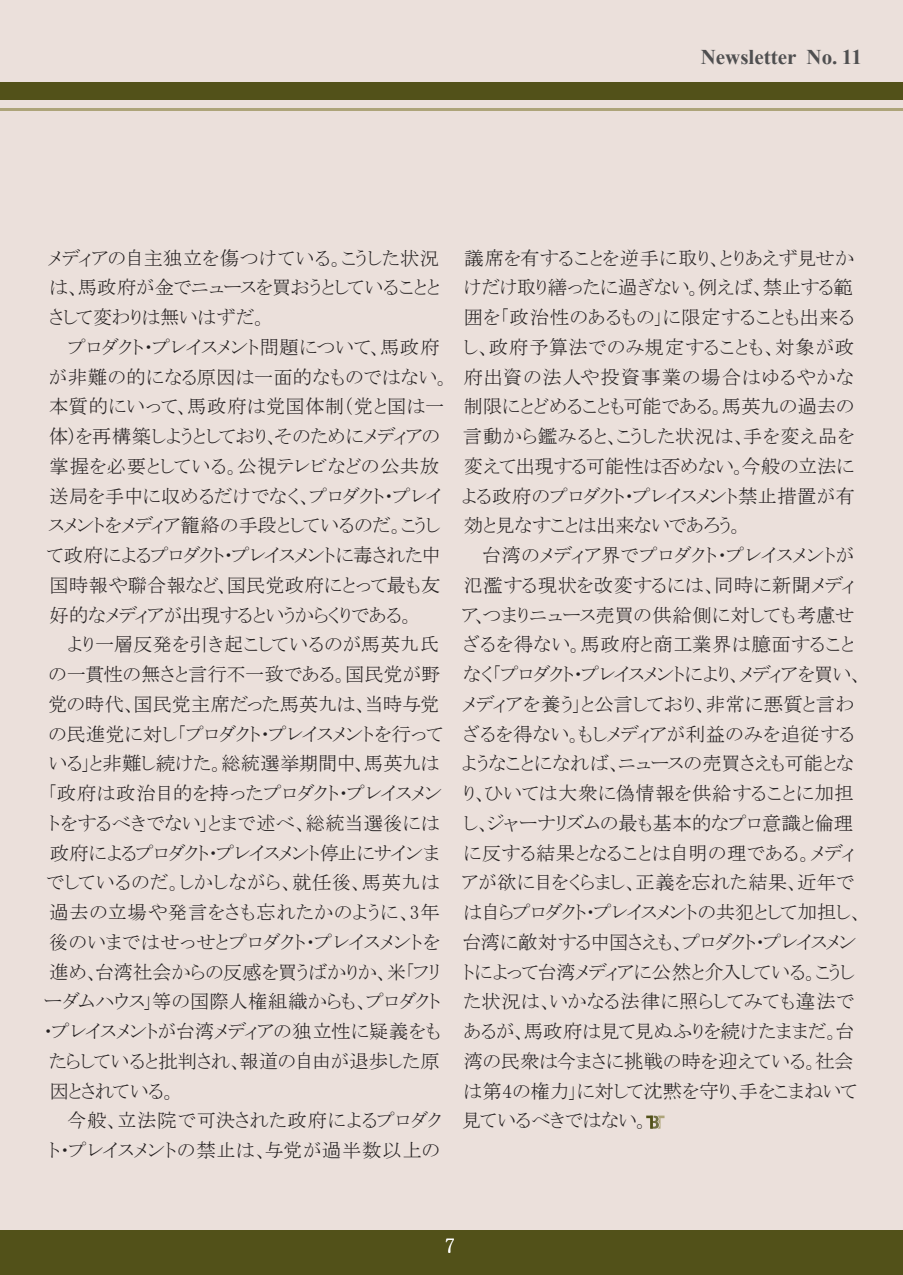
<style>
.page{position:relative;width:903px;height:1275px;background:#ebe0db}
.page>*{position:absolute;margin:0;border:0;box-sizing:border-box;transform-origin:0 0}
.t1{font:700 21px "Times New Roman";color:#4f4f50}
.t2{font:21px "MS P Mincho";color:#fff}
.內文{font:19.25px/29.8px "MS P Mincho";letter-spacing:.005em;color:#231f20;text-align:justify}
.內文-2{font:19.25px/29.8px "MS P Mincho";letter-spacing:.03em;color:#231f20;text-align:right}
.內文-3{font:19.25px "MS P Mincho";letter-spacing:-.02em;color:#231f20}
.內文-4{font:19.25px "MS P Mincho";letter-spacing:.025em;color:#231f20}
.內文-5{font:19.25px "MS P Mincho";letter-spacing:.035em;color:#231f20}
.內文-6{font:19.25px "MS P Mincho";letter-spacing:-.03em;color:#231f20}
</style>
<div class="page">
<div style="left:0;top:83px;width:903px;height:17px;background:#525119"></div>
<hr style="left:0;top:108px;width:903px;height:3px;background:#ada479">
<div style="left:0;top:1230px;width:903px;height:45px;background:#525119"></div>
<svg style="left:646px;top:1115px;width:18px;height:14px"></svg>
<p class="t1" style="left:701px;top:43px;width:163px">Newsletter No. 11</p>
<p class="內文" style="left:48px;top:243px;width:393px">メディアの自主独立を傷つけている。こうした状況は、馬政府が金でニュースを買おうとしていることとさして変わりは無いはずだ。</p>
<p class="內文" style="left:46px;top:332px;width:405px;text-align:left;text-indent:22px">プロダクト・プレイスメント問題について、馬政府が非難の的になる原因は一面的なものではない。本質的にいって、馬政府は党国体制（党と国は一体）を再構築しようとしており、そのためにメディアの掌握を必要としている。公視テレビなどの公共放送局を手中に収めるだけでなく、プロダクト・プレイスメントをメディア籠絡の手段としているのだ。こうして政府によるプロダクト・プレイスメントに毒された中国時報や聯合報など、国民党政府にとって最も友好的なメディアが出現するというからくりである。</p>
<p class="內文" style="left:67px;top:630px;width:374px">より一層反発を引き起こしているのが馬英九氏</p>
<p class="內文" style="left:48px;top:659px;width:393px">の一貫性の無さと言行不一致である。国民党が野</p>
<p class="內文" style="left:48px;top:689px;width:393px">党の時代、国民党主席だった馬英九は、当時与党</p>
<p class="內文" style="left:48px;top:719px;width:396px">の民進党に対し「プロダクト・プレイスメントを行って</p>
<p class="內文" style="left:49px;top:749px;width:392px">いる」と非難し続けた。総統選挙期間中、馬英九は</p>
<p class="內文" style="left:48px;top:778px;width:396px">「政府は政治目的を持ったプロダクト・プレイスメン</p>
<p class="內文" style="left:49px;top:808px;width:392px">トをするべきでない」とまで述べ、総統当選後には</p>
<p class="內文-3" style="left:50px;top:843px;width:391px">政府によるプロダクト・プレイスメント停止にサインま</p>
<p class="內文-4" style="left:46px;top:873px;width:395px">でしているのだ。しかしながら、就任後、馬英九は</p>
<p class="內文-5" style="left:49px;top:903px;width:392px">過去の立場や発言をさも忘れたかのように、3年</p>
<p class="內文" style="left:49px;top:927px;width:392px">後のいまではせっせとプロダクト・プレイスメントを</p>
<p class="內文" style="left:49px;top:957px;width:393px">進め、台湾社会からの反感を買うばかりか、米「フリ</p>
<p class="內文" style="left:44px;top:987px;width:398px">ーダムハウス」等の国際人権組織からも、プロダクト</p>
<p class="內文" style="left:43px;top:1016px;width:399px">・プレイスメントが台湾メディアの独立性に疑義をも</p>
<p class="內文" style="left:49px;top:1046px;width:392px">たらしていると批判され、報道の自由が退歩した原</p>
<p class="內文-6" style="left:50px;top:1081px;width:129px">因とされている。</p>
<p class="內文-2" style="left:49px;top:1106px;width:395px">今般、立法院で可決された政府によるプロダク<br>ト・プレイスメントの禁止は、与党が過半数以上の</p>
<p class="內文" style="left:462px;top:243px;width:395px">議席を有することを逆手に取り、とりあえず見せかけだけ取り繕ったに過ぎない。例えば、禁止する範囲を「政治性のあるもの」に限定することも出来るし、政府予算法でのみ規定することも、対象が政府出資の法人や投資事業の場合はゆるやかな制限にとどめることも可能である。馬英九の過去の言動から鑑みると、こうした状況は、手を変え品を変えて出現する可能性は否めない。今般の立法による政府のプロダクト・プレイスメント禁止措置が有効と見なすことは出来ないであろう。</p>
<p class="內文" style="left:462px;top:540px;width:403px;text-align:left;text-indent:20px">台湾のメディア界でプロダクト・プレイスメントが氾濫する現状を改変するには、同時に新聞メディア、つまりニュース売買の供給側に対しても考慮せざるを得ない。馬政府と商工業界は臆面することなく「プロダクト・プレイスメントにより、メディアを買い、メディアを養う」と公言しており、非常に悪質と言わざるを得ない。もしメディアが利益のみを追従するようなことになれば、ニュースの売買さえも可能となり、ひいては大衆に偽情報を供給することに加担し、ジャーナリズムの最も基本的なプロ意識と倫理に反する結果となることは自明の理である。メディアが欲に目をくらまし、正義を忘れた結果、近年では自らプロダクト・プレイスメントの共犯として加担し、台湾に敵対する中国さえも、プロダクト・プレイスメントによって台湾メディアに公然と介入している。こうした状況は、いかなる法律に照らしてみても違法であるが、馬政府は見て見ぬふりを続けたままだ。台湾の民衆は今まさに挑戦の時を迎えている。社会は第4の権力」に対して沈黙を守り、手をこまねいて見ているべきではない。</p>
<p class="t2" style="left:445px;top:1235px;width:12px">7</p>
</div>
